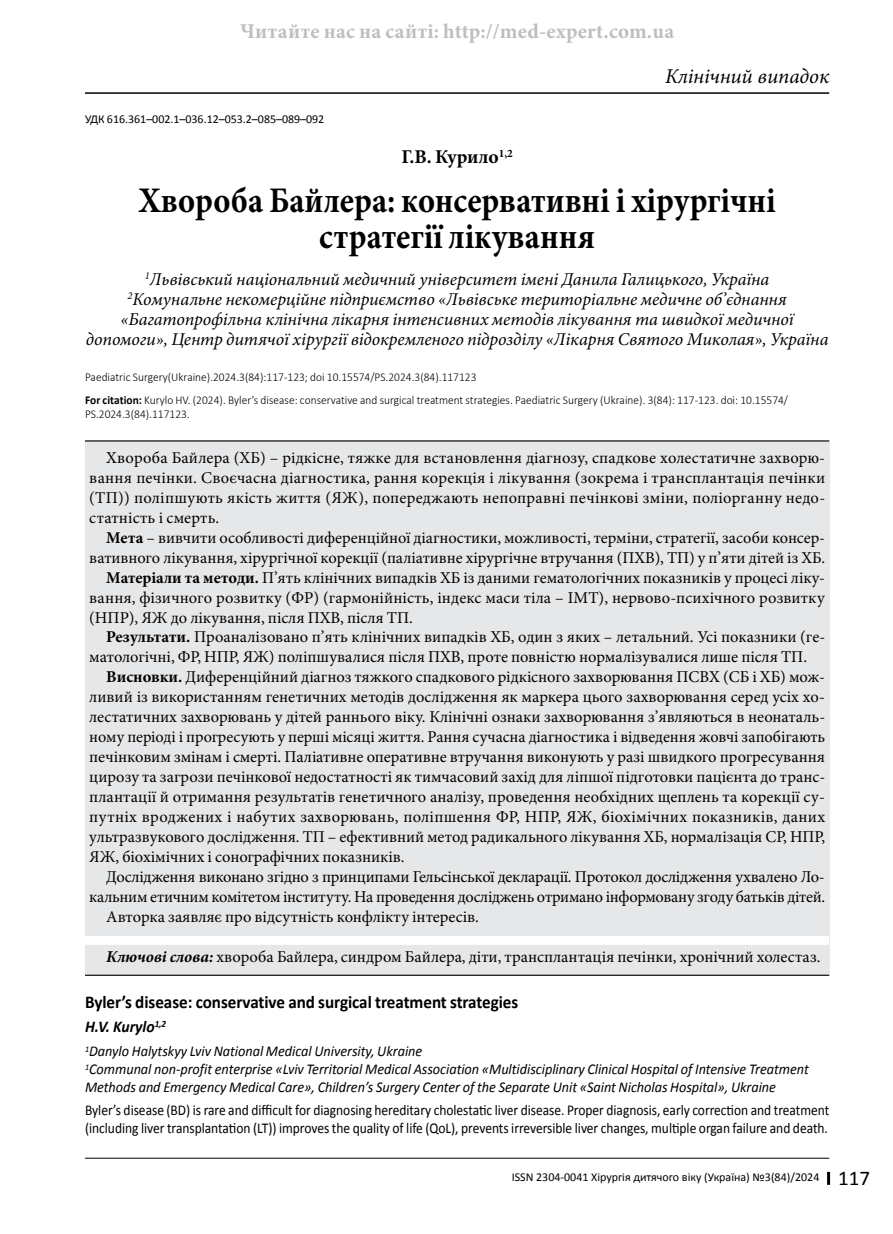
<style>
.page{position:relative;width:893px;height:1234px;background:#fff}
.page>*{position:absolute;margin:0;border:0;box-sizing:border-box;transform-origin:0 0}
.t1{font:700 36px/36px "Minion Pro";color:#000;text-align:center;scale:.9 1}
.t2{font:700 21px "Minion Pro";letter-spacing:.01em;color:#bcbec0}
.t3{font:italic 21px "Minion Pro";letter-spacing:-.015em;color:#000}
.t4{font:700 19.5px "Minion Pro";letter-spacing:-.005em;color:#000}
.t5{font:italic 18px/20px "Minion Pro";letter-spacing:-.005em;color:#000;text-align:center}
.t6{font:700 18px "Calibri";letter-spacing:-.005em;color:#000;scale:.95 1}
.t7{font:16.5px/20px "Minion Pro";color:#000;text-align:justify}
.t8{font:16.5px "Minion Pro";letter-spacing:.02em;color:#000}
.t9{font:italic 700 16.5px "Calibri";color:#000;scale:.95 1}
.t10{font:italic 15px/18px "Calibri";color:#000;scale:.95 1}
.t11{font:15px/18px "Calibri";color:#000;scale:.9 1}
.t12{font:300 12px/23px "Calibri";color:#000;scale:.95 1}
.t13{font:12px "Calibri";color:#000}
.s1{font-weight:700}
.s2{font-weight:700;font-style:italic}
.s3{font-size:21px}
</style>
<div class="page">
<hr style="left:85px;top:92px;width:744px;height:2px;background:#000">
<svg style="left:827px;top:1171px;width:3px;height:13px"></svg>
<hr style="left:85px;top:1157px;width:744px;height:1px;background:#000">
<div style="left:85px;top:440px;width:744px;height:536px;background:#e6e7e8"></div>
<hr style="left:85px;top:440px;width:744px;height:1px;background:#000">
<div style="left:85px;top:935px;width:744px;height:9px;background:#fff"></div>
<hr style="left:85px;top:974px;width:744px;height:1px;background:#000">
<p class="t2" style="left:240px;top:16px;width:435px">Читайте нас на сайті: http://med-expert.com.ua</p>
<p class="t13" style="left:85px;top:112px;width:241px">УДК 616.361–002.1–036.12–053.2–085–089–092</p>
<p class="t3" style="left:665px;top:62px;width:166px">Клінічний випадок</p>
<p class="t4" style="left:401px;top:143px;width:113px">Г.В. Курило<sup>1,2</sup></p>
<h1 class="t1" style="left:138px;top:182px;width:710px">Хвороба Байлера: консервативні і хірургічні стратегії лікування</h1>
<p class="t5" style="left:86px;top:269px;width:744px"><sup>1</sup>Львівський національний медичний університет імені Данила Галицького, Україна<br><sup>2</sup>Комунальне некомерційне підприємство «Львівське територіальне медичне об’єднання «Багатопрофільна клінічна лікарня інтенсивних методів лікування та швидкої медичної допомоги», Центр дитячої хірургії відокремленого підрозділу «Лікарня Святого Миколая», Україна</p>
<p class="t12" style="left:85px;top:365px;width:741px">Paediatric Surgery(Ukraine).2024.3(84):117-123; doi 10.15574/PS.2024.3(84).117123<br><span class="s1">For citation:</span> Kurylo HV. (2024). Byler’s disease: conservative and surgical treatment strategies. Paediatric Surgery (Ukraine). 3(84): 117-123. doi: 10.15574/</p>
<p class="t12" style="left:85px;top:402px;width:112px">PS.2024.3(84).117123.</p>
<p class="t7" style="left:89px;top:447px;width:737px;text-indent:17px">Хвороба Байлера (ХБ) – рідкісне, тяжке для встановлення діагнозу, спадкове холестатичне захворю&shy;вання печінки. Своєчасна діагностика, рання корекція і лікування (зокрема і трансплантація печінки (ТП)) поліпшують якість життя (ЯЖ), попереджають непоправні печінкові зміни, поліорганну недо&shy;статність і смерть.</p>
<p class="t7" style="left:106px;top:527px;width:720px"><span class="s1">Мета</span> – вивчити особливості диференційної діагностики, можливості, терміни, стратегії, засоби консер-</p>
<p class="t7" style="left:89px;top:547px;width:737px">вативного лікування, хірургічної корекції (паліативне хірургічне втручання (ПХВ), ТП) у п’яти дітей із ХБ.</p>
<p class="t7" style="left:106px;top:567px;width:720px"><span class="s1">Матеріали та методи.</span> П’ять клінічних випадків ХБ із даними гематологічних показників у процесі ліку-</p>
<p class="t7" style="left:89px;top:587px;width:737px">вання, фізичного розвитку (ФР) (гармонійність, індекс маси тіла – ІМТ), нервово-психічного розвитку</p>
<p class="t7" style="left:89px;top:607px;width:325px">(НПР), ЯЖ до лікування, після ПХВ, після ТП.</p>
<p class="t7" style="left:106px;top:627px;width:720px"><span class="s1">Результати.</span> Проаналізовано п’ять клінічних випадків ХБ, один з яких – летальний. Усі показники (ге-</p>
<p class="t7" style="left:89px;top:647px;width:719px">матологічні, ФР, НПР, ЯЖ) поліпшувалися після ПХВ, проте повністю нормалізувалися лише після ТП.</p>
<p class="t7" style="left:106px;top:667px;width:720px"><span class="s1">Висновки.</span> Диференційний діагноз тяжкого спадкового рідкісного захворювання ПСВХ (СБ і ХБ) мож-</p>
<p class="t7" style="left:89px;top:687px;width:737px">ливий із використанням генетичних методів дослідження як маркера цього захворювання серед усіх хо-</p>
<p class="t7" style="left:89px;top:707px;width:737px">лестатичних захворювань у дітей раннього віку. Клінічні ознаки захворювання з’являються в неонаталь-</p>
<p class="t7" style="left:89px;top:727px;width:737px">ному періоді і прогресують у перші місяці життя. Рання сучасна діагностика і відведення жовчі запобігають</p>
<p class="t7" style="left:89px;top:747px;width:737px">печінковим змінам і смерті. Паліативне оперативне втручання виконують у разі швидкого прогресування</p>
<p class="t7" style="left:89px;top:766px;width:736px">цирозу та загрози печінкової недостатності як тимчасовий захід для ліпшої підготовки пацієнта до транс-</p>
<p class="t7" style="left:89px;top:786px;width:737px">плантації й отримання результатів генетичного аналізу, проведення необхідних щеплень та корекції су-</p>
<p class="t8" style="left:89px;top:805px;width:737px">путніх вроджених і набутих захворювань, поліпшення ФР, НПР, ЯЖ, біохімічних показників, даних</p>
<p class="t7" style="left:89px;top:826px;width:737px">ультразвукового дослідження. ТП – ефективний метод радикального лікування ХБ, нормалізація СР, НПР,</p>
<p class="t7" style="left:89px;top:846px;width:317px">ЯЖ, біохімічних і сонографічних показників.</p>
<p class="t7" style="left:106px;top:866px;width:720px">Дослідження виконано згідно з принципами Гельсінської декларації. Протокол дослідження ухвалено Ло-</p>
<p class="t7" style="left:89px;top:886px;width:737px">кальним етичним комітетом інституту. На проведення досліджень отримано інформовану згоду батьків дітей.</p>
<p class="t7" style="left:106px;top:906px;width:374px">Авторка заявляє про відсутність конфлікту інтересів.</p>
<p class="t7" style="left:106px;top:946px;width:716px"><span class="s2">Ключові слова:</span> хвороба Байлера, синдром Байлера, діти, трансплантація печінки, хронічний холестаз.</p>
<p class="t6" style="left:85px;top:989px;width:458px">Byler’s disease: conservative and surgical treatment strategies</p>
<p class="t9" style="left:85px;top:1015px;width:87px">H.V. Kurylo<sup>1,2</sup></p>
<p class="t10" style="left:85px;top:1041px;width:763px"><sup>1</sup>Danylo Halytskyy Lviv National Medical University, Ukraine<br><sup>1</sup>Communal non-profit enterprise «Lviv Territorial Medical Association «Multidisciplinary Clinical Hospital of Intensive Treatment<br>Methods and Emergency Medical Care», Children’s Surgery Center of the Separate Unit «Saint Nicholas Hospital», Ukraine</p>
<p class="t11" style="left:85px;top:1100px;width:828px">Byler’s disease (BD) is rare and difficult for diagnosing hereditary cholestatic liver disease. Proper diagnosis, early correction and treatment (including liver transplantation (LT)) improves the quality of life (QoL), prevents irreversible liver changes, multiple organ failure and death.</p>
<p class="t13" style="left:512px;top:1168px;width:360px">ISSN 2304-0041 Хірургія дитячого віку (Україна) №3(84)/2024 <span class="s3">117</span></p>
</div>
